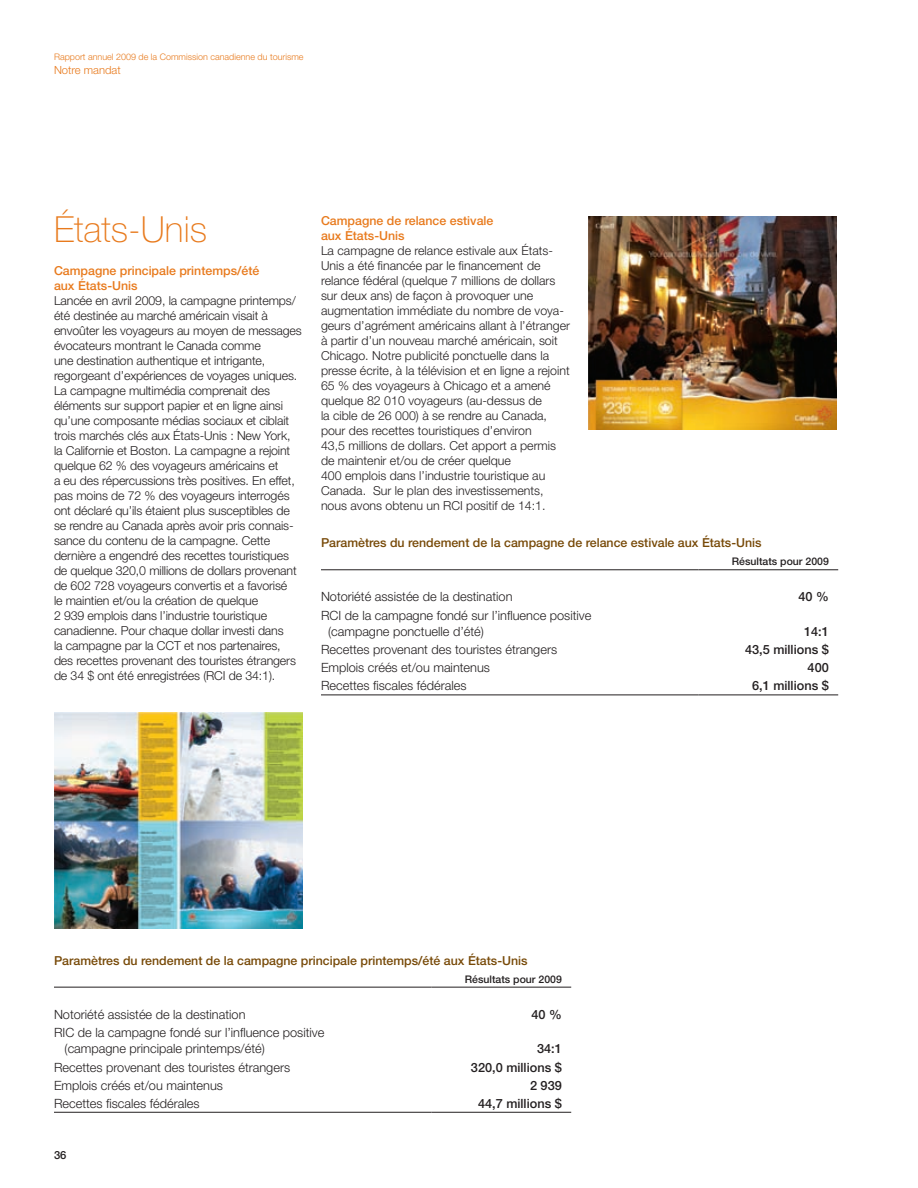
<style>
.page{position:relative;width:918px;height:1188px;background:#fff}
.page>*{position:absolute;margin:0;border:0;box-sizing:border-box;transform-origin:0 0}
.t1{font:100 36px "Helvetica Neue LT Std";color:#e87a1d}
.t2{font:300 12.75px/16.5px "Helvetica Neue LT Std";color:#231f20}
.t3{font:500 12.75px "Helvetica Neue LT Std";color:#231f20}
.t4{font:300 12.3px/15px "Helvetica Neue LT Std";letter-spacing:-.01em;color:#231f20}
.t5{font:500 12.3px "Helvetica Neue LT Std";color:#774907}
.t6{font:500 12.3px/15px "Helvetica Neue LT Std";color:#e87a1d}
.t7{font:300 11.25px "Helvetica Neue LT Std";color:#e87a1d}
.t8{font:500 11.25px "Helvetica Neue LT Std";color:#231f20}
.t9{font:500 10.5px "Helvetica Neue LT Std";color:#231f20}
.t10{font:300 9px "Helvetica Neue LT Std";color:#e87a1d}
</style>
<div class="page">
<hr style="left:54px;top:987px;width:377px;height:1px;background:#231f20">
<hr style="left:431px;top:987px;width:140px;height:1px;background:#231f20">
<hr style="left:54px;top:1112px;width:377px;height:1px;background:#231f20">
<hr style="left:431px;top:1112px;width:140px;height:1px;background:#231f20">
<hr style="left:321px;top:570px;width:377px;height:1px;background:#231f20">
<hr style="left:698px;top:570px;width:140px;height:1px;background:#231f20">
<hr style="left:321px;top:695px;width:377px;height:1px;background:#231f20">
<hr style="left:698px;top:695px;width:140px;height:1px;background:#231f20">
<img style="left:54px;top:712px;width:249px;height:216px">
<img style="left:588px;top:216px;width:249px;height:214px">
<p class="t10" style="left:54px;top:52px;width:251px">Rapport annuel 2009 de la Commission canadienne du tourisme</p>
<p class="t7" style="left:54px;top:63px;width:68px">Notre mandat</p>
<h1 class="t1" style="left:54px;top:208px;width:155px">États-Unis</h1>
<p class="t6" style="left:54px;top:263px;width:207px">Campagne principale printemps/été aux États-Unis</p>
<p class="t4" style="left:54px;top:293px;width:249px">Lancée en avril 2009, la campagne printemps/ été destinée au marché américain visait à envoûter les voyageurs au moyen de messages évocateurs montrant le Canada comme<br>une destination authentique et intrigante, regorgeant d’expériences de voyages uniques.<br>La campagne multimédia comprenait des éléments sur support papier et en ligne ainsi qu’une composante médias sociaux et ciblait trois marchés clés aux États-Unis : New York, la Californie et Boston. La campagne a rejoint quelque 62 % des voyageurs américains et<br>a eu des répercussions très positives. En effet, pas moins de 72 % des voyageurs interrogés ont déclaré qu’ils étaient plus susceptibles de se rendre au Canada après avoir pris connais&shy;sance du contenu de la campagne. Cette dernière a engendré des recettes touristiques de quelque 320,0 millions de dollars provenant de 602 728 voyageurs convertis et a favorisé<br>le maintien et/ou la création de quelque<br>2 939 emplois dans l’industrie touristique canadienne. Pour chaque dollar investi dans<br>la campagne par la CCT et nos partenaires, des recettes provenant des touristes étrangers de 34 $ ont été enregistrées (RCI de 34:1).</p>
<p class="t6" style="left:321px;top:213px;width:174px">Campagne de relance estivale aux États-Unis</p>
<p class="t4" style="left:321px;top:243px;width:251px">La campagne de relance estivale aux États-Unis a été financée par le financement de relance fédéral (quelque 7 millions de dollars sur deux ans) de façon à provoquer une augmentation immédiate du nombre de voya&shy;geurs d’agrément américains allant à l’étranger à partir d’un nouveau marché américain, soit Chicago. Notre publicité ponctuelle dans la presse écrite, à la télévision et en ligne a rejoint 65 % des voyageurs à Chicago et a amené quelque 82 010 voyageurs (au-dessus de<br>la cible de 26 000) à se rendre au Canada, pour des recettes touristiques d’environ<br>43,5 millions de dollars. Cet apport a permis de maintenir et/ou de créer quelque<br>400 emplois dans l’industrie touristique au Canada. Sur le plan des investissements, nous avons obtenu un RCI positif de 14:1.</p>
<p class="t5" style="left:321px;top:535px;width:442px">Paramètres du rendement de la campagne de relance estivale aux États-Unis</p>
<p class="t9" style="left:732px;top:555px;width:99px">Résultats pour 2009</p>
<p class="t2" style="left:321px;top:588px;width:193px">Notoriété assistée de la destination</p>
<p class="t3" style="left:798px;top:589px;width:32px">40 %</p>
<p class="t2" style="left:328px;top:607px;width:265px;text-indent:-7px">RCI de la campagne fondé sur l’influence positive (campagne ponctuelle d’été)</p>
<p class="t3" style="left:804px;top:624px;width:26px">14:1</p>
<p class="t2" style="left:321px;top:641px;width:238px">Recettes provenant des touristes étrangers</p>
<p class="t3" style="left:745px;top:642px;width:85px">43,5 millions $</p>
<p class="t2" style="left:321px;top:659px;width:171px">Emplois créés et/ou maintenus</p>
<p class="t3" style="left:808px;top:660px;width:23px">400</p>
<p class="t2" style="left:321px;top:677px;width:147px">Recettes fiscales fédérales</p>
<p class="t3" style="left:752px;top:678px;width:78px">6,1 millions $</p>
<p class="t5" style="left:54px;top:953px;width:475px">Paramètres du rendement de la campagne principale printemps/été aux États-Unis</p>
<p class="t9" style="left:465px;top:973px;width:99px">Résultats pour 2009</p>
<p class="t2" style="left:54px;top:1006px;width:193px">Notoriété assistée de la destination</p>
<p class="t3" style="left:531px;top:1007px;width:32px">40 %</p>
<p class="t2" style="left:65px;top:1024px;width:261px;text-indent:-11px">RIC de la campagne fondé sur l’influence positive (campagne principale printemps/été)</p>
<p class="t3" style="left:537px;top:1041px;width:26px">34:1</p>
<p class="t2" style="left:54px;top:1059px;width:238px">Recettes provenant des touristes étrangers</p>
<p class="t3" style="left:471px;top:1059px;width:92px">320,0 millions $</p>
<p class="t2" style="left:54px;top:1077px;width:171px">Emplois créés et/ou maintenus</p>
<p class="t3" style="left:530px;top:1078px;width:33px">2 939</p>
<p class="t2" style="left:54px;top:1095px;width:147px">Recettes fiscales fédérales</p>
<p class="t3" style="left:478px;top:1096px;width:85px">44,7 millions $</p>
<p class="t8" style="left:54px;top:1149px;width:14px">36</p>
</div>
